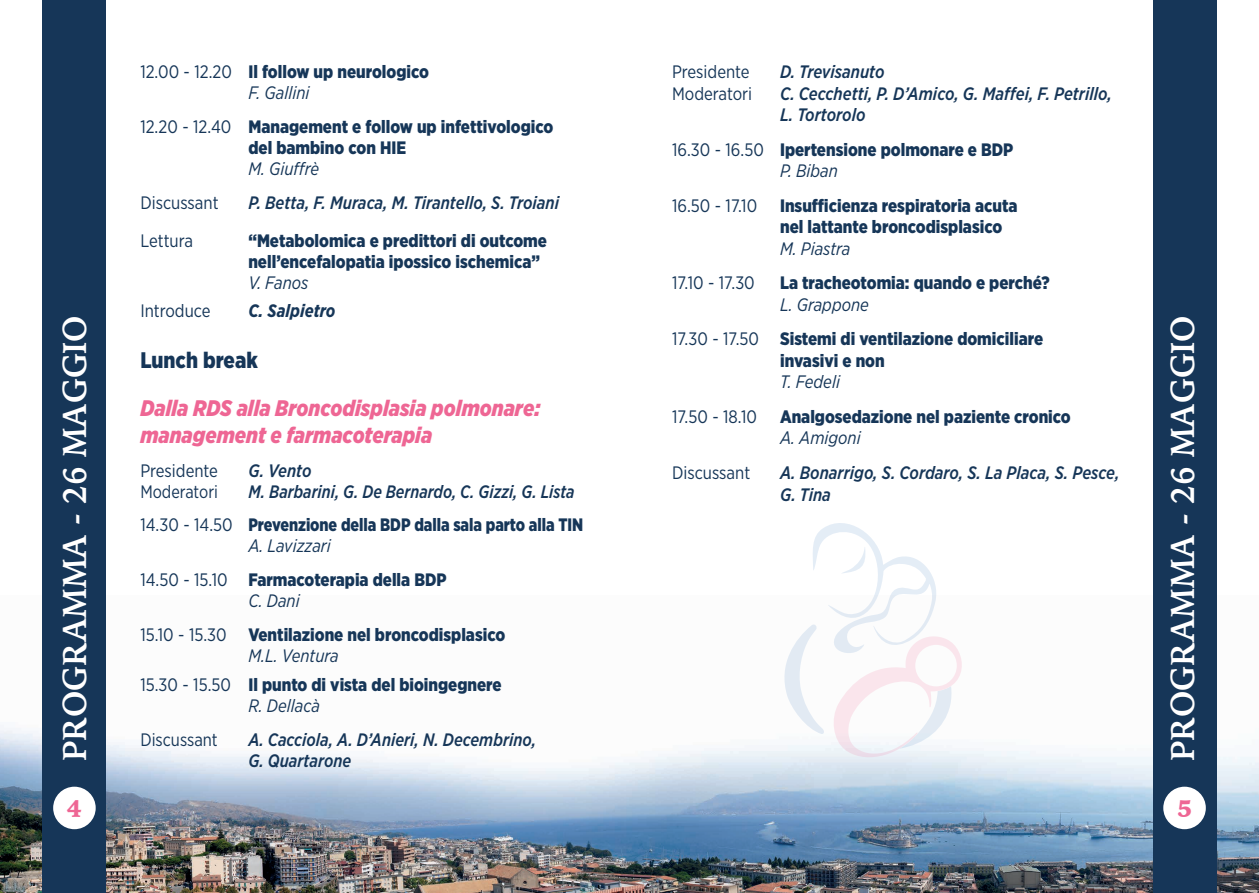
<style>
.page{position:relative;width:1259px;height:893px;background:#fff}
.page>*{position:absolute;margin:0;border:0;box-sizing:border-box;transform-origin:0 0}
.t1{font:700 33px "Iowan Old Style";color:#fff;scale:.95 1}
.t2{font:900 24px "Iowan Old Style";color:#ee6694;scale:.95 1}
.t3{font:italic 900 22.5px "Gotham Narrow";color:#ee6694;scale:.95 1}
.t4{font:900 22.5px "Gotham Narrow";color:#163658;scale:.95 1}
.t5{font:900 18px/21px "Gotham Narrow";color:#163658;scale:.95 1}
.t6{font:italic 500 18px "Gotham Narrow";color:#163658;scale:.95 1}
.t7{font:18px "Gotham Narrow";color:#163658;scale:.95 1}
.t8{font:italic 18px "Gotham Narrow";color:#163658;scale:.95 1}
.t9{font:900 18px/21px "Gotham Narrow";color:#163658;scale:.9 1}
.t10{font:italic 500 18px/21px "Gotham Narrow";color:#163658;scale:.94 1}
.t11{font:italic 500 18px "Gotham Narrow";color:#163658;scale:.92 1}
.t12{font:italic 700 18px "Gotham Narrow";color:#163658;scale:.95 1}
.t13{font:18px "Gotham Narrow";color:#163658;scale:.92 1}
.t14{font:18px "Gotham Narrow";color:#163658;scale:.94 1}
.s1{font-weight:400}
.s2{font-weight:400;font-style:italic}
</style>
<div class="page">
<img style="left:0;top:595px;width:1259px;height:298px">
<div style="left:43px;top:0;width:63px;height:893px;background:#163658"></div>
<div style="left:53px;top:787px;width:43px;height:42px;background:#fff;border-radius:50%"></div>
<div style="left:1152px;top:0;width:64px;height:893px;background:#163658"></div>
<div style="left:1163px;top:787px;width:42px;height:42px;background:#fff;border-radius:50%"></div>
<svg style="left:777px;top:523px;width:193px;height:240px"></svg>
<p class="t1" style="left:45px;top:761px;width:471px;rotate:-90deg">PROGRAMMA - 26 MAGGIO</p>
<p class="t2" style="left:67px;top:792px;width:17px">4</p>
<p class="t5" style="left:140px;top:61px;width:305px"><span class="s1">12.00 - 12.20</span> Il follow up neurologico</p>
<p class="t8" style="left:248px;top:82px;width:66px">F. Gallini</p>
<p class="t5" style="left:140px;top:116px;width:436px"><span class="s1">12.20 - 12.40</span> Management e follow up infettivologico</p>
<p class="t5" style="left:248px;top:137px;width:167px">del bambino con HIE</p>
<p class="t8" style="left:248px;top:157px;width:76px">M. Giuffrè</p>
<p class="t7" style="left:140px;top:191px;width:84px">Discussant</p>
<p class="t6" style="left:248px;top:191px;width:329px">P. Betta, F. Muraca, M. Tirantello, S. Troiani</p>
<p class="t7" style="left:140px;top:229px;width:57px">Lettura</p>
<p class="t5" style="left:248px;top:230px;width:316px">“Metabolomica e predittori di outcome nell’encefalopatia ipossico ischemica”</p>
<p class="t8" style="left:248px;top:271px;width:65px">V. Fanos</p>
<p class="t7" style="left:140px;top:299px;width:75px">Introduce</p>
<p class="t12" style="left:248px;top:299px;width:93px">C. Salpietro</p>
<p class="t4" style="left:140px;top:345px;width:125px">Lunch break</p>
<p class="t3" style="left:140px;top:393px;width:422px">Dalla RDS alla Broncodisplasia polmonare:</p>
<p class="t3" style="left:140px;top:420px;width:309px">management e farmacoterapia</p>
<p class="t7" style="left:140px;top:459px;width:83px">Presidente</p>
<p class="t6" style="left:248px;top:459px;width:68px">G. Vento</p>
<p class="t13" style="left:140px;top:480px;width:86px">Moderatori</p>
<p class="t11" style="left:248px;top:480px;width:356px">M. Barbarini, G. De Bernardo, C. Gizzi, G. Lista</p>
<p class="t9" style="left:248px;top:514px;width:373px;text-indent:-108px"><span class="s1">14.30 - 14.50</span> Prevenzione della BDP dalla sala parto alla TIN<br><span class="s2">A. Lavizzari</span></p>
<p class="t5" style="left:140px;top:569px;width:324px"><span class="s1">14.50 - 15.10</span> Farmacoterapia della BDP</p>
<p class="t8" style="left:248px;top:589px;width:55px">C. Dani</p>
<p class="t5" style="left:140px;top:624px;width:386px"><span class="s1">15.10 - 15.30</span> Ventilazione nel broncodisplasico</p>
<p class="t8" style="left:248px;top:644px;width:97px">M.L. Ventura</p>
<p class="t5" style="left:140px;top:674px;width:382px"><span class="s1">15.30 - 15.50</span> Il punto di vista del bioingegnere</p>
<p class="t8" style="left:248px;top:695px;width:77px">R. Dellacà</p>
<p class="t14" style="left:140px;top:728px;width:84px">Discussant</p>
<p class="t10" style="left:248px;top:729px;width:308px">A. Cacciola, A. D’Anieri, N. Decembrino,<br>G. Quartarone</p>
<p class="t7" style="left:672px;top:61px;width:83px">Presidente</p>
<p class="t6" style="left:780px;top:60px;width:112px">D. Trevisanuto</p>
<p class="t7" style="left:672px;top:82px;width:86px">Moderatori</p>
<p class="t6" style="left:780px;top:82px;width:351px">C. Cecchetti, P. D’Amico, G. Maffei, F. Petrillo,</p>
<p class="t6" style="left:780px;top:104px;width:91px">L. Tortorolo</p>
<p class="t5" style="left:672px;top:139px;width:361px"><span class="s1">16.30 - 16.50</span> Ipertensione polmonare e BDP</p>
<p class="t8" style="left:780px;top:160px;width:62px">P. Biban</p>
<p class="t7" style="left:672px;top:194px;width:91px">16.50 - 17.10</p>
<p class="t5" style="left:780px;top:195px;width:251px">Insufficienza respiratoria acuta</p>
<p class="t5" style="left:780px;top:216px;width:235px">nel lattante broncodisplasico</p>
<p class="t8" style="left:780px;top:237px;width:76px">M. Piastra</p>
<p class="t7" style="left:672px;top:272px;width:89px">17.10 - 17.30</p>
<p class="t5" style="left:780px;top:272px;width:285px">La tracheotomia: quando e perché?</p>
<p class="t8" style="left:780px;top:293px;width:95px">L. Grappone</p>
<p class="t5" style="left:780px;top:328px;width:278px;line-height:21.6px;text-indent:-108px"><span class="s1">17.30 - 17.50</span> Sistemi di ventilazione domiciliare invasivi e non</p>
<p class="t8" style="left:780px;top:371px;width:65px">T. Fedeli</p>
<p class="t7" style="left:672px;top:405px;width:91px">17.50 - 18.10</p>
<p class="t5" style="left:780px;top:406px;width:307px">Analgosedazione nel paziente cronico</p>
<p class="t8" style="left:780px;top:427px;width:86px">A. Amigoni</p>
<p class="t7" style="left:672px;top:461px;width:84px">Discussant</p>
<p class="t6" style="left:780px;top:461px;width:359px">A. Bonarrigo, S. Cordaro, S. La Placa, S. Pesce,</p>
<p class="t6" style="left:780px;top:483px;width:55px">G. Tina</p>
<p class="t1" style="left:1152px;top:761px;width:471px;rotate:-90deg">PROGRAMMA - 26 MAGGIO</p>
<p class="t2" style="left:1177px;top:792px;width:17px">5</p>
</div>
